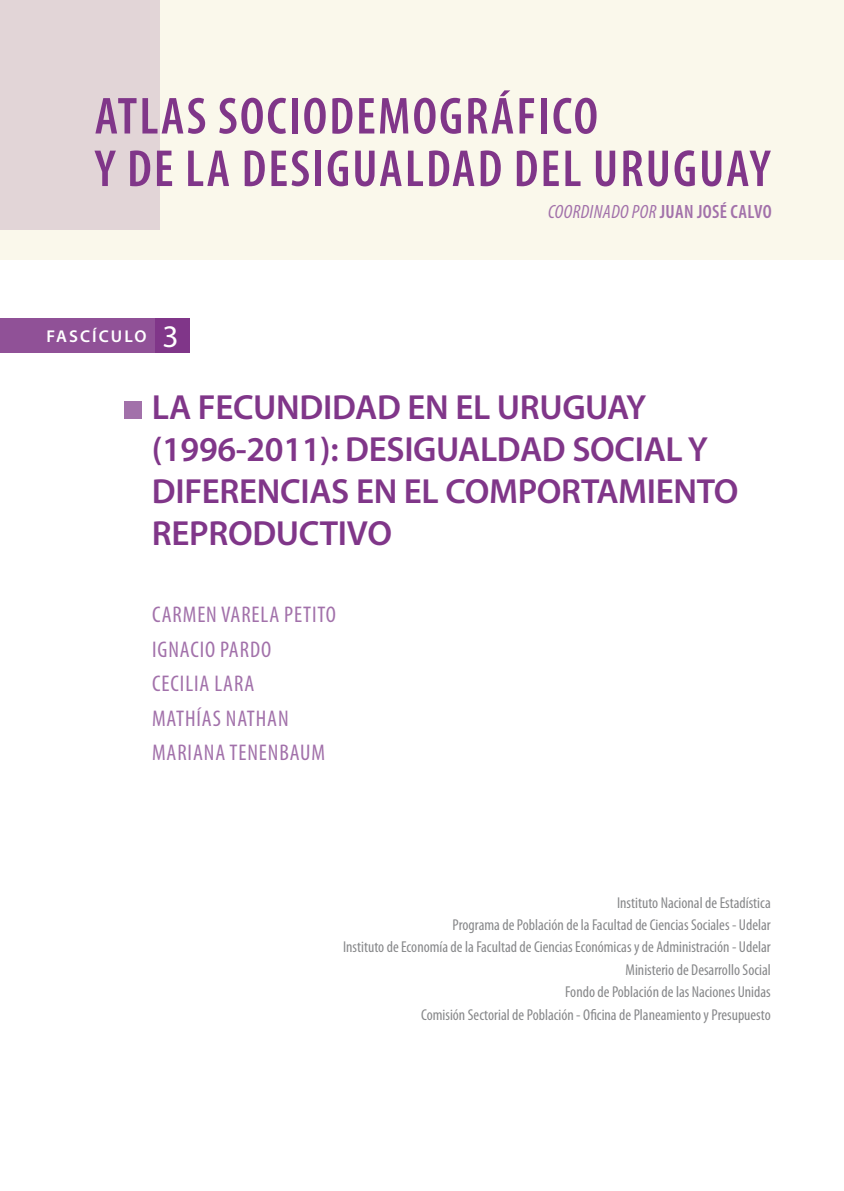
<style>
.page{position:relative;width:844px;height:1191px;background:#fff}
.page>*{position:absolute;margin:0;border:0;box-sizing:border-box;transform-origin:0 0}
.t1{font:600 condensed 52.5px/52.5px "Myriad Pro";letter-spacing:.04em;color:#803689}
.t2{font:600 35px/42px "Myriad Pro";letter-spacing:-.01em;color:#803689}
.t3{font:31.5px "Myriad Pro";color:#fff}
.t4{font:condensed 22.75px/34.5px "Myriad Pro";letter-spacing:.04em;color:#a271aa}
.t5{font:italic condensed 19.25px "Myriad Pro";letter-spacing:.02em;color:#a271aa}
.t6{font:600 17.15px "Myriad Pro";color:#fff}
.t7{font:condensed 15.75px/22.4px "Myriad Pro";color:#87888a;text-align:right}
.s1{font-weight:600;font-style:normal}
</style>
<div class="page">
<div style="left:0;top:0;width:843px;height:260px;background:#faf8eb"></div>
<div style="left:0;top:0;width:160px;height:230px;background:#e2d5d7"></div>
<div style="left:0;top:318px;width:190px;height:35px;background:#905197"></div>
<div style="left:155px;top:318px;width:35px;height:35px;background:#803689"></div>
<div style="left:124px;top:401px;width:17px;height:17px;background:#a271aa"></div>
<h1 class="t1" style="left:95px;top:89px;width:677px">ATLAS SOCIODEMOGRÁFICO<br>Y DE LA DESIGUALDAD DEL URUGUAY</h1>
<p class="t6" style="left:47px;top:325px;width:22px">FASC</p>
<p class="t6" style="left:92px;top:325px;width:20px">ÍCULO</p>
<h3 class="t3" style="left:162px;top:317px;width:18px">3</h3>
<p class="t5" style="left:548px;top:200px;width:225px">COORDINADO POR <span class="s1">JUAN JOSÉ CALVO</span></p>
<h2 class="t2" style="left:152px;top:385px;width:588px">LA FECUNDIDAD EN EL URUGUAY (1996-2011): DESIGUALDAD SOCIAL Y<br>DIFERENCIAS EN EL COMPORTAMIENTO<br>REPRODUCTIVO</h2>
<h3 class="t4" style="left:152px;top:597px;width:185px">Carmen Varela Petito<br>Ignacio Pardo<br>Cecilia Lara<br>Mathías Nathan<br>Mariana Tenenbaum</h3>
<p class="t7" style="left:343px;top:891px;width:429px">Instituto Nacional de Estadística<br>Programa de Población de la Facultad de Ciencias Sociales - Udelar<br>Instituto de Economía de la Facultad de Ciencias Económicas y de Administración - Udelar Ministerio de Desarrollo Social<br>Fondo de Población de las Naciones Unidas<br>Comisión Sectorial de Población - Oficina de Planeamiento y Presupuesto</p>
</div>
